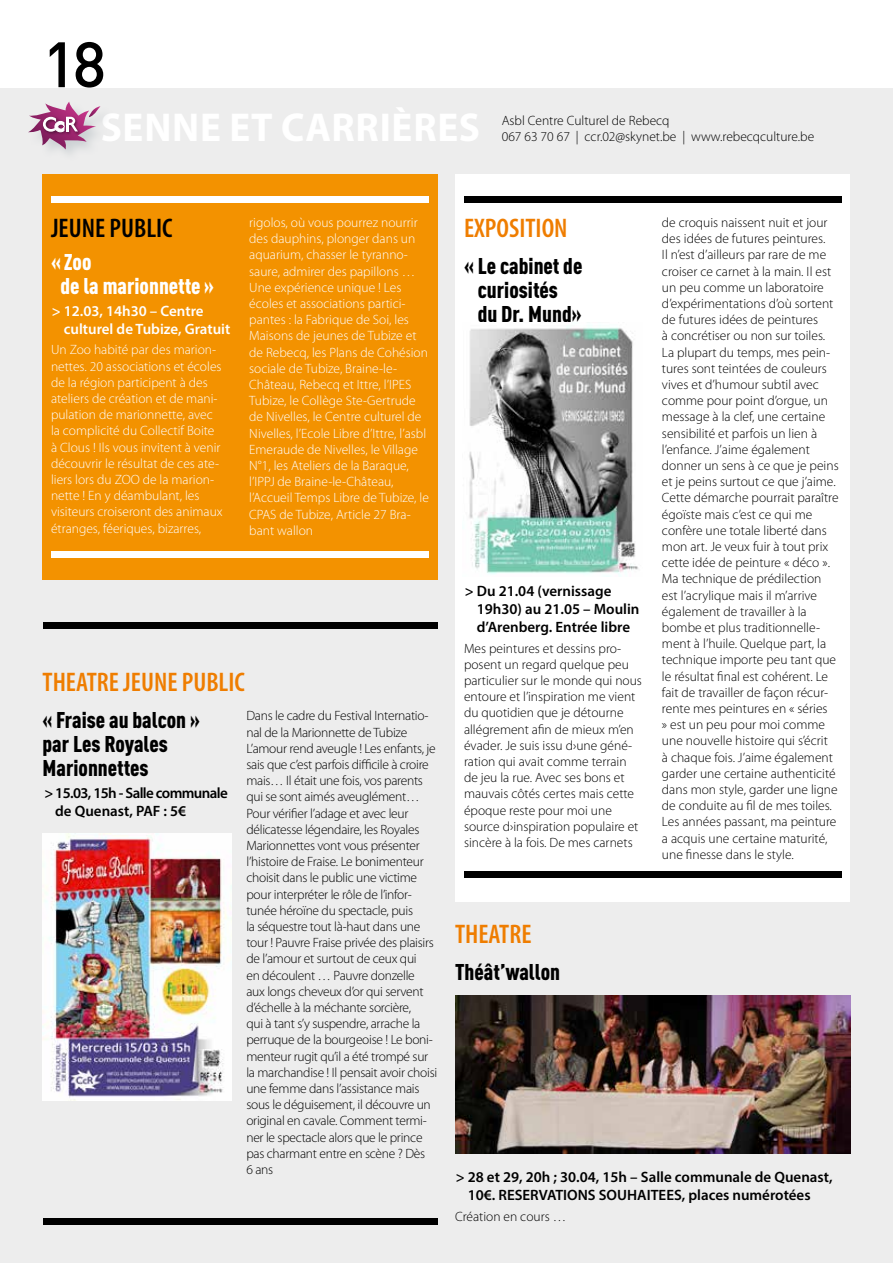
<style>
.page{position:relative;width:893px;height:1263px;background:#fff}
.page>*{position:absolute;margin:0;border:0;box-sizing:border-box;transform-origin:0 0}
.t1{font:500 63px "DIN";color:#000}
.t2{font:600 condensed 27px "Myriad Pro";color:#ef7d00}
.t3{font:600 condensed 27px "Myriad Pro";color:#000}
.t4{font:900 condensed 22.5px/24px "DINOT";color:#000}
.t5{font:900 condensed 22.5px/24px "DINOT";color:#fff}
.t6{font:600 15px/18px "Myriad Pro";color:#000}
.t7{font:600 15px/18px "Myriad Pro";color:#fff}
.t8{font:600 15px/18px "Myriad Pro";letter-spacing:-.04em;color:#000}
.t9{font:300 13.5px/16.2px "Myriad Pro";color:#000}
.t10{font:300 13.5px/16.2px "Myriad Pro";color:#fff}
.t11{font:300 13.5px/16.2px "Myriad Pro";letter-spacing:-.02em;color:#000}
</style>
<div class="page">
<div style="left:0;top:88px;width:893px;height:1175px;background:#ededed"></div>
<svg style="left:28px;top:102px;width:72px;height:47px"></svg>
<div style="left:43px;top:622px;width:394px;height:6px;background:#000"></div>
<div style="left:43px;top:1218px;width:394px;height:6px;background:#000"></div>
<div style="left:43px;top:174px;width:395px;height:405px;background:#f39200"></div>
<img style="left:43px;top:833px;width:188px;height:267px">
<div style="left:455px;top:174px;width:395px;height:728px;background:#fff"></div>
<div style="left:464px;top:196px;width:378px;height:6px;background:#000"></div>
<div style="left:464px;top:871px;width:378px;height:7px;background:#000"></div>
<img style="left:469px;top:325px;width:170px;height:251px">
<img style="left:455px;top:996px;width:395px;height:157px">
<div style="left:51px;top:196px;width:378px;height:6px;background:#fff"></div>
<div style="left:51px;top:551px;width:378px;height:6px;background:#fff"></div>
<h1 class="t1" style="left:43px;top:24px;width:65px">18</h1>
<p class="t9" style="left:502px;top:112px;width:314px">Asbl Centre Culturel de Rebecq<br>067 63 70 67 | ccr.02@skynet.be | www.rebecqculture.be</p>
<h2 class="t3" style="left:51px;top:212px;width:123px">JEUNE PUBLIC</h2>
<h3 class="t5" style="left:60px;top:249px;width:155px;text-indent:-9px">« Zoo<br>de la marionnette »</h3>
<p class="t7" style="left:64px;top:301px;width:168px;text-indent:-12px">&gt; 12.03, 14h30 – Centre culturel de Tubize, Gratuit</p>
<p class="t10" style="left:51px;top:342px;width:173px">Un Zoo habité par des marion&shy;nettes. 20 associations et écoles de la région participent à des ateliers de création et de mani&shy;pulation de marionnette, avec la complicité du Collectif Boite à Clous ! Ils vous invitent à venir découvrir le résultat de ces ate&shy;liers lors du ZOO de la marion&shy;nette ! En y déambulant, les visiteurs croiseront des animaux étranges, féeriques, bizarres,</p>
<p class="t10" style="left:249px;top:215px;width:181px">rigolos, où vous pourrez nourrir des dauphins, plonger dans un aquarium, chasser le tyranno&shy;saure, admirer des papillons …<br>Une expérience unique ! Les écoles et associations partici&shy;pantes : la Fabrique de Soi, les<br>Maisons de jeunes de Tubize et de Rebecq, les Plans de Cohésion sociale de Tubize, Braine-le-<br>Château, Rebecq et Ittre, l’IPES<br>Tubize, le Collège Ste-Gertrude de Nivelles, le Centre culturel de<br>Nivelles, l’Ecole Libre d’Ittre, l’asbl<br>Emeraude de Nivelles, le Village<br>N°1, les Ateliers de la Baraque, l’IPPJ de Braine-le-Château, l’Accueil Temps Libre de Tubize, le<br>CPAS de Tubize, Article 27 Bra&shy;bant wallon</p>
<h2 class="t2" style="left:43px;top:666px;width:204px">THEATRE JEUNE PUBLIC</h2>
<h3 class="t4" style="left:43px;top:708px;width:159px">« Fraise au balcon » par Les Royales<br>Marionnettes</h3>
<p class="t8" style="left:55px;top:784px;width:174px;text-indent:-11px">&gt; 15.03, 15h - Salle communale de Quenast, PAF : 5€</p>
<p class="t11" style="left:246px;top:708px;width:192px">Dans le cadre du Festival Internatio&shy;nal de la Marionnette de Tubize L’amour rend aveugle ! Les enfants, je sais que c’est parfois difficile à croire mais… Il était une fois, vos parents qui se sont aimés aveuglément… Pour vérifier l’adage et avec leur délicatesse légendaire, les Royales Marionnettes vont vous présenter l’histoire de Fraise. Le bonimenteur choisit dans le public une victime pour interpréter le rôle de l’infor&shy;tunée héroïne du spectacle, puis<br>la séquestre tout là-haut dans une tour ! Pauvre Fraise privée des plaisirs de l’amour et surtout de ceux qui<br>en découlent … Pauvre donzelle<br>aux longs cheveux d’or qui servent d’échelle à la méchante sorcière,<br>qui à tant s’y suspendre, arrache la perruque de la bourgeoise ! Le boni&shy;menteur rugit qu’il a été trompé sur la marchandise ! Il pensait avoir choisi une femme dans l’assistance mais sous le déguisement, il découvre un original en cavale. Comment termi&shy;ner le spectacle alors que le prince pas charmant entre en scène ? Dès<br>6 ans</p>
<h2 class="t2" style="left:464px;top:212px;width:105px">EXPOSITION</h2>
<h3 class="t4" style="left:464px;top:254px;width:120px;text-align:center">« Le cabinet de curiosités<br>du Dr. Mund»</h3>
<p class="t6" style="left:477px;top:582px;width:164px;text-indent:-12px">&gt; Du 21.04 (vernissage<br>19h30) au 21.05 – Moulin d’Arenberg. Entrée libre</p>
<p class="t9" style="left:464px;top:640px;width:179px">Mes peintures et dessins pro&shy;posent un regard quelque peu particulier sur le monde qui nous entoure et l’inspiration me vient du quotidien que je détourne allégrement afin de mieux m’en évader. Je suis issu d›une géné&shy;ration qui avait comme terrain de jeu la rue. Avec ses bons et mauvais côtés certes mais cette époque reste pour moi une source d›inspiration populaire et sincère à la fois. De mes carnets</p>
<p class="t9" style="left:662px;top:215px;width:178px">de croquis naissent nuit et jour des idées de futures peintures.<br>Il n’est d’ailleurs par rare de me croiser ce carnet à la main. Il est un peu comme un laboratoire d’expérimentations d’où sortent de futures idées de peintures<br>à concrétiser ou non sur toiles.<br>La plupart du temps, mes pein&shy;tures sont teintées de couleurs vives et d’humour subtil avec comme pour point d’orgue, un message à la clef, une certaine sensibilité et parfois un lien à l’enfance. J’aime également donner un sens à ce que je peins et je peins surtout ce que j’aime.<br>Cette démarche pourrait paraître égoïste mais c’est ce qui me confère une totale liberté dans mon art. Je veux fuir à tout prix cette idée de peinture « déco ».<br>Ma technique de prédilection est l’acrylique mais il m’arrive également de travailler à la bombe et plus traditionnelle&shy;ment à l’huile. Quelque part, la technique importe peu tant que le résultat final est cohérent. Le fait de travailler de façon récur&shy;rente mes peintures en « séries<br>» est un peu pour moi comme une nouvelle histoire qui s’écrit<br>à chaque fois. J’aime également garder une certaine authenticité dans mon style, garder une ligne de conduite au fil de mes toiles.<br>Les années passant, ma peinture a acquis une certaine maturité, une finesse dans le style.</p>
<h2 class="t2" style="left:455px;top:918px;width:78px">THEATRE</h2>
<h3 class="t4" style="left:455px;top:960px;width:107px">Théât’wallon</h3>
<p class="t6" style="left:468px;top:1168px;width:366px;text-indent:-12px">&gt; 28 et 29, 20h ; 30.04, 15h – Salle communale de Quenast,<br>10€. RESERVATIONS SOUHAITEES, places numérotées</p>
<p class="t9" style="left:455px;top:1208px;width:113px">Création en cours …</p>
</div>
